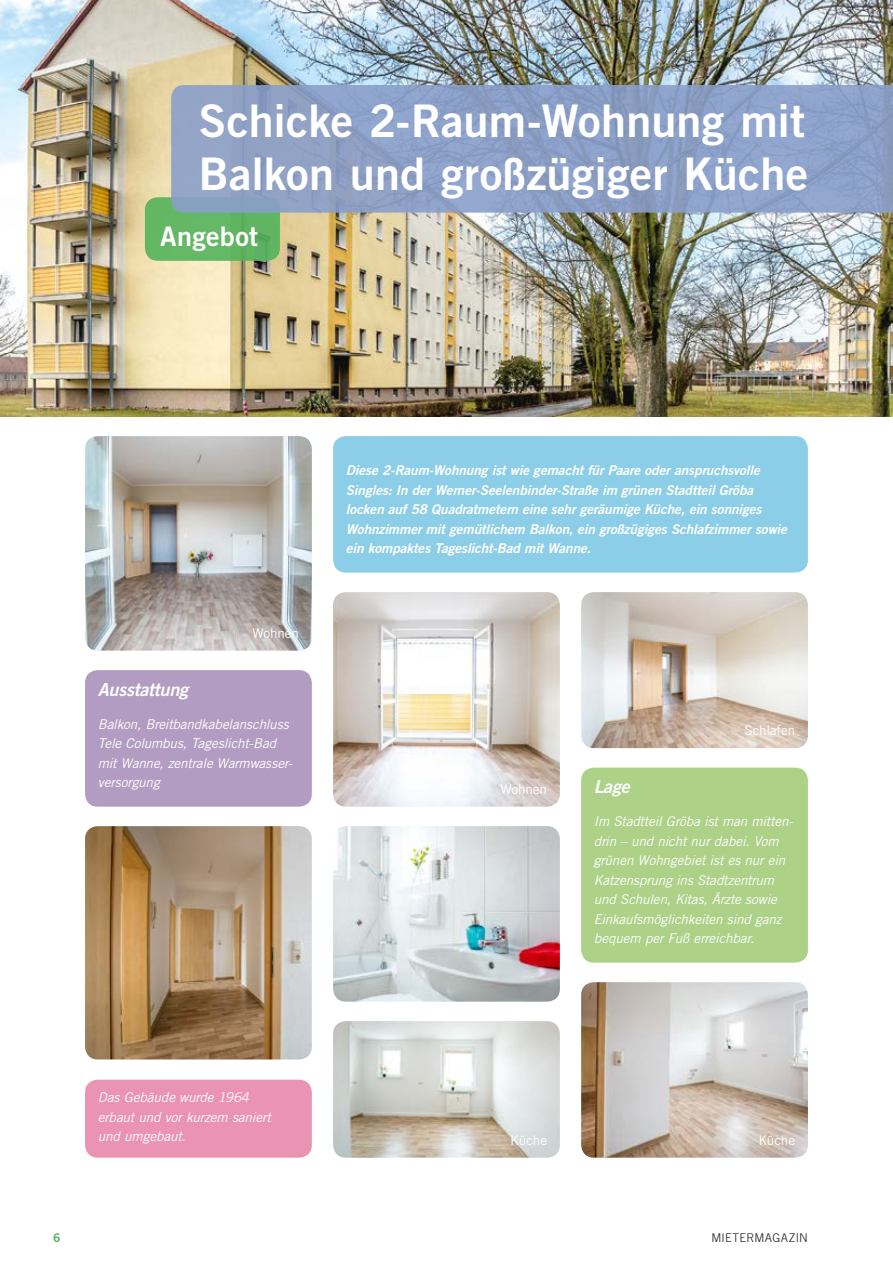
<style>
.page{position:relative;width:893px;height:1263px;background:#fff}
.page>*{position:absolute;margin:0;border:0;box-sizing:border-box;transform-origin:0 0}
.Headline_linksbündig{font:45px/52.5px "Trade Gothic LT Std Bd 2";color:#fff}
.Headline_rechtsbündi{font:27px "Trade Gothic LT Std Bd 2";letter-spacing:.01em;color:#fff}
.Headline_Kästen{font:18px "Trade Gothic LT Std Bd 2 Obl";letter-spacing:-.015em;color:#fff}
.Fließtext_Kästen{font:italic 13.5px/19.5px "Trade Gothic LT Std";letter-spacing:-.015em;color:#fff}
.Fließtext_Kästen-2{font:13.5px/19.5px "Trade Gothic LT Std Bd 2 Obl";letter-spacing:-.005em;color:#fff}
.Headline_Kästen-2{font:italic 13.5px/19.5px "Trade Gothic LT Std";letter-spacing:-.005em;color:#fff}
.Fließtext_Kästen-3{font:13.5px "Trade Gothic LT Std";letter-spacing:-.005em;color:#fff}
.t1{font:300 12px "Trade Gothic LT Std";letter-spacing:.025em;color:#231f20}
.t2{font:12px "Trade Gothic LT Std Bd 2";color:#54b35c}
</style>
<div class="page">
<img style="left:333px;top:592px;width:227px;height:215px">
<img style="left:85px;top:436px;width:227px;height:215px">
<img style="left:581px;top:982px;width:227px;height:176px">
<img style="left:333px;top:1021px;width:227px;height:137px">
<img style="left:85px;top:826px;width:227px;height:233px">
<img style="left:333px;top:826px;width:227px;height:176px">
<img style="left:581px;top:592px;width:227px;height:156px">
<img style="left:0;top:0;width:893px;height:417px">
<div style="left:145px;top:197px;width:135px;height:64px;background:#64b765;border-radius:13px"></div>
<svg style="left:171px;top:85px;width:722px;height:128px;background:#8da0c6"></svg>
<div style="left:333px;top:436px;width:475px;height:137px;background:#8ccee7;border-radius:13px"></div>
<div style="left:581px;top:768px;width:227px;height:195px;background:#acd187;border-radius:13px"></div>
<div style="left:85px;top:1080px;width:227px;height:78px;background:#ea93b2;border-radius:13px"></div>
<div style="left:85px;top:670px;width:227px;height:137px;background:#b29cc2;border-radius:13px"></div>
<p class="Headline_linksbündig" style="left:199px;top:94px;width:611px">Schicke 2-Raum-Wohnung mit<br>Balkon und großzügiger Küche</p>
<p class="Headline_rechtsbündi" style="left:160px;top:220px;width:100px">Angebot</p>
<p class="Fließtext_Kästen-3" style="left:252px;top:625px;width:48px">Wohnen</p>
<p class="Headline_Kästen" style="left:98px;top:678px;width:92px">Ausstattung</p>
<p class="Fließtext_Kästen" style="left:98px;top:714px;width:196px">Balkon, Breitbandkabelanschluss<br>Tele Columbus, Tageslicht-Bad mit Wanne, zentrale Warmwasser&shy;versorgung</p>
<p class="Fließtext_Kästen-2" style="left:346px;top:461px;width:443px">Diese 2-Raum-Wohnung ist wie gemacht für Paare oder anspruchsvolle Singles: In der Werner-Seelenbinder-Straße im grünen Stadtteil Gröba locken auf 58 Quadratmetern eine sehr geräumige Küche, ein sonniges Wohnzimmer mit gemütlichem Balkon, ein großzügiges Schlafzimmer sowie ein kompaktes Tageslicht-Bad mit Wanne.</p>
<p class="Fließtext_Kästen-3" style="left:500px;top:781px;width:48px">Wohnen</p>
<p class="Fließtext_Kästen-3" style="left:744px;top:722px;width:52px">Schlafen</p>
<p class="Headline_Kästen" style="left:594px;top:776px;width:38px">Lage</p>
<p class="Fließtext_Kästen" style="left:594px;top:812px;width:201px">Im Stadtteil Gröba ist man mitten&shy;drin – und nicht nur dabei. Vom grünen Wohngebiet ist es nur ein<br>Katzensprung ins Stadtzentrum und Schulen, Kitas, Ärzte sowie<br>Einkaufsmöglichkeiten sind ganz bequem per Fuß erreichbar.</p>
<p class="Headline_Kästen-2" style="left:98px;top:1088px;width:175px">Das Gebäude wurde 1964 erbaut und vor kurzem saniert und umgebaut.</p>
<p class="Fließtext_Kästen-3" style="left:510px;top:1132px;width:38px">Küche</p>
<p class="Fließtext_Kästen-3" style="left:758px;top:1132px;width:38px">Küche</p>
<p class="t2" style="left:53px;top:1230px;width:9px">6</p>
<p class="t1" style="left:711px;top:1230px;width:98px">MIETERMAGAZIN</p>
</div>
